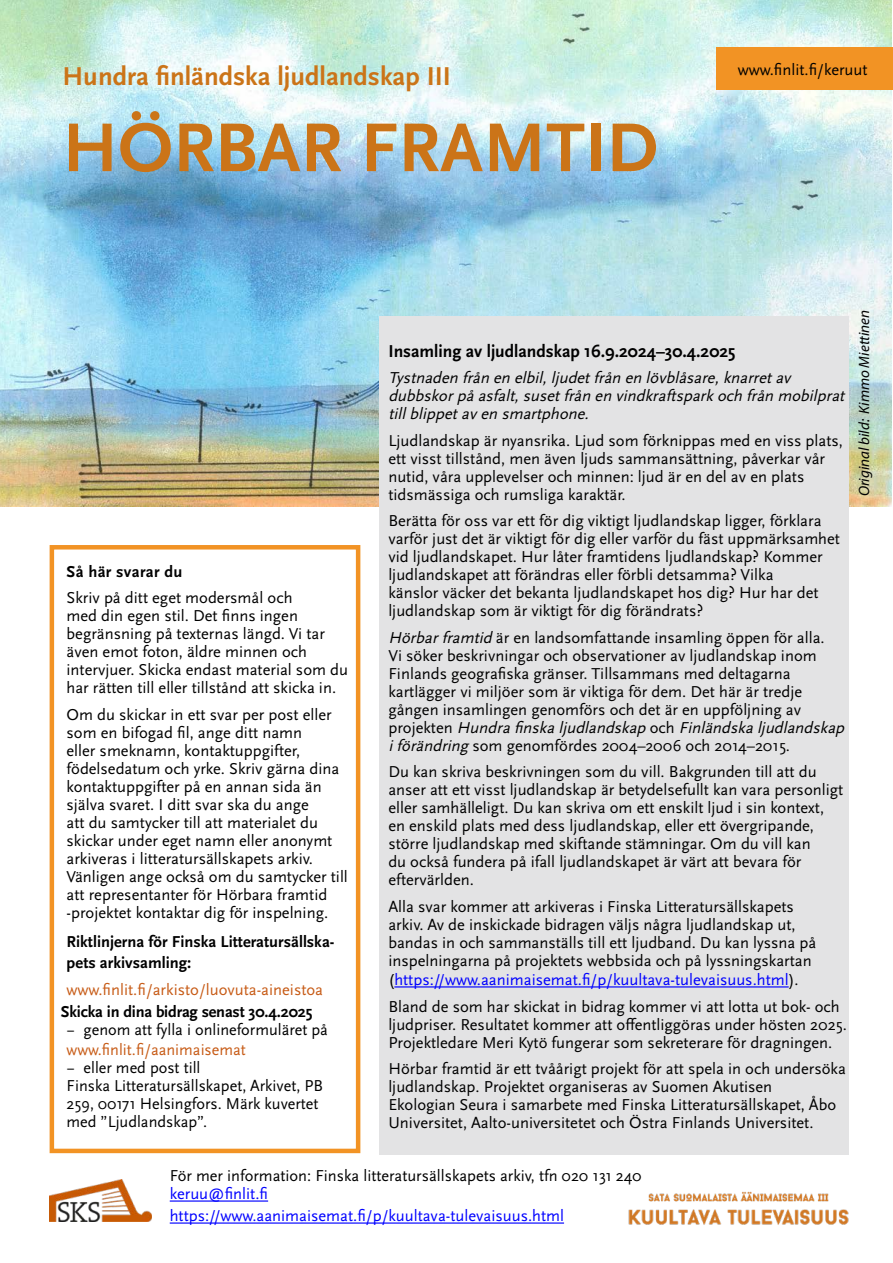
<style>
.page{position:relative;width:893px;height:1263px;background:#fff}
.page>*{position:absolute;margin:0;border:0;box-sizing:border-box;transform-origin:0 0}
.t1{font:700 72px "Scala Sans Pro";color:#cb7418}
.t2{font:700 27px "Scala Sans Pro";color:#cb7418}
.t3{font:700 18px "Scala Sans Pro";color:#000}
.t4{font:16.5px/18px "Scala Sans Pro";color:#000}
.t5{font:16.5px/22px "Scala Sans Pro";color:#00f}
.t6{font:italic 16.5px/18px "Scala Sans Pro";color:#000}
.t7{font:700 16.5px/21px "Scala Sans Pro";color:#000}
.t8{font:16.5px "Scala Sans Pro";color:#c75b16}
.t9{font:16.5px "Scala Sans OT";color:#c75b16}
.t10{font:700 16.5px "Scala Sans Pro";letter-spacing:.02em;color:#000}
.t11{font:italic 15px "Myriad Pro";color:#000}
.s1{font-style:italic}
.s2{color:#000}
.s3{font-family:"Scala Sans OT";color:#000}
</style>
<div class="page">
<img style="left:50px;top:1180px;width:101px;height:41px">
<img style="left:628px;top:1191px;width:221px;height:34px">
<img style="left:0;top:0;width:892px;height:506px">
<hr style="left:170px;top:1200px;width:98px;height:1px;background:#00f">
<hr style="left:170px;top:1222px;width:394px;height:1px;background:#00f">
<svg style="left:49px;top:545px;width:312px;height:609px"></svg>
<div style="left:380px;top:317px;width:469px;height:838px;background:#e3e3e4"></div>
<hr style="left:394px;top:986px;width:395px;height:1px;background:#00f">
<div style="left:716px;top:48px;width:177px;height:42px;background:#f29324"></div>
<h2 class="t2" style="left:63px;top:60px;width:390px">Hundra finländska ljudlandskap III</h2>
<h1 class="t1" style="left:63px;top:106px;width:597px">HÖRBAR FRAMTID</h1>
<p class="t4" style="left:738px;top:61px;width:131px">www.finlit.fi/keruut</p>
<p class="t10" style="left:67px;top:562px;width:118px">Så här svarar du</p>
<p class="t4" style="left:67px;top:589px;width:283px">Skriv på ditt eget modersmål och<br>med din egen stil. Det finns ingen begränsning på texternas längd. Vi tar även emot foton, äldre minnen och intervjuer. Skicka endast material som du har rätten till eller tillstånd att skicka in.</p>
<p class="t4" style="left:67px;top:705px;width:283px">Om du skickar in ett svar per post eller som en bifogad fil, ange ditt namn<br>eller smeknamn, kontaktuppgifter, födelsedatum och yrke. Skriv gärna dina kontaktuppgifter på en annan sida än själva svaret. I ditt svar ska du ange<br>att du samtycker till att materialet du skickar under eget namn eller anonymt arkiveras i litteratursällskapets arkiv.<br>Vänligen ange också om du samtycker till att representanter för Hörbara framtid -projektet kontaktar dig för inspelning.</p>
<p class="t7" style="left:67px;top:931px;width:269px">Riktlinjerna för Finska Litteratursällska&shy;pets arkivsamling:</p>
<p class="t8" style="left:67px;top:980px;width:258px">www.finlit.fi/arkisto/luovuta-aineistoa</p>
<p class="t7" style="left:61px;top:1001px;width:253px">Skicka in dina bidrag senast 30.4.2025</p>
<p class="t4" style="left:67px;top:1021px;width:263px">− genom att fylla i onlineformuläret på</p>
<p class="t9" style="left:67px;top:1040px;width:181px">www.finlit.fi/aanimaisemat</p>
<p class="t4" style="left:67px;top:1058px;width:258px">− eller med post till<br>Finska Litteratursällskapet, Arkivet, PB<br>259, 00171 Helsingfors. Märk kuvertet med ”Ljudlandskap”.</p>
<p class="t3" style="left:388px;top:340px;width:348px">Insamling av ljudlandskap 16.9.2024–30.4.2025</p>
<p class="t6" style="left:388px;top:369px;width:461px">Tystnaden från en elbil,lj udetfrån en lövblåsare,knarretav dubbskorpå asfalt,susetfrån en vindkraftsparkoch från mobilprat tillblippetaven smartphone.</p>
<p class="t4" style="left:388px;top:431px;width:456px">Ljudlandskap är nyansrika. Ljud som förknippas med en viss plats, ett visst tillstånd, men även ljuds sammansättning, påverkar vår nutid, våra upplevelser och minnen: ljud är en del av en plats tidsmässiga och rumsliga karaktär.</p>
<p class="t4" style="left:388px;top:512px;width:453px">Berätta för oss var ett för dig viktigt ljudlandskap ligger, förklara varför just det är viktigt för dig eller varför du fäst uppmärksamhet vid ljudlandskapet. Hur låter framtidens ljudlandskap? Kommer ljudlandskapet att förändras eller förbli detsamma? Vilka<br>känslor väcker det bekanta ljudlandskapet hos dig? Hur har det ljudlandskap som är viktigt för dig förändrats?</p>
<p class="t4" style="left:388px;top:628px;width:461px"><span class="s1">Hörbarframtid</span>är en landsomfattande insamling öppen för alla.<br>Vi söker beskrivningar och observationer av ljudlandskap inom Finlands geografiska gränser. Tillsammans med deltagarna kartlägger vi miljöer som är viktiga för dem. Det här är tredje gången insamlingen genomförs och det är en uppföljning av<br>p roj e kt e n <span class="s1">Hundra finska ljudlandskap</span> o c h <span class="s1">Finländska ljudlandskap iförändring</span> som genomfördes 2004–2006 och 2014–2015.</p>
<p class="t4" style="left:388px;top:763px;width:456px">Du kan skriva beskrivningen som du vill. Bakgrunden till att du anser att ett visst ljudlandskap är betydelsefullt kan vara personligt eller samhälleligt. Du kan skriva om ett enskilt ljud i sin kontext, en enskild plats med dess ljudlandskap, eller ett övergripande, större ljudlandskap med skiftande stämningar. Om du vill kan<br>du också fundera på ifall ljudlandskapet är värt att bevara för eftervärlden.</p>
<p class="t4" style="left:388px;top:897px;width:429px">Alla svar kommer att arkiveras i Finska Litteratursällskapets arkiv. Av de inskickade bidragen väljs några ljudlandskap ut, bandas in och sammanställs till ett ljudband. Du kan lyssna på inspelningarna på projektets webbsida och på lyssningskartan</p>
<p class="t5" style="left:388px;top:966px;width:453px;line-height:26.5px"><span class="s2">(</span>https://www.aanimaisemat.fi/p/kuultava-tulevaisuus.html<span class="s3">).<br></span><span class="s2">Bland de som har skickat in bidrag kommer vi att lotta ut bok- och</span></p>
<p class="t4" style="left:388px;top:1015px;width:460px">ljudpriser. Resultatet kommer att offentliggöras under hösten 2025.<br>Projektledare Meri Kytö fungerar som sekreterare för dragningen.</p>
<p class="t4" style="left:388px;top:1060px;width:459px">Hörbar framtid är ett tvåårigt projekt för att spela in och undersöka ljudlandskap. Projektet organiseras av Suomen Akutisen<br>Ekologian Seura i samarbete med Finska Litteratursällskapet, Åbo Universitet, Aalto-universitetet och Östra Finlands Universitet.</p>
<p class="t11" style="left:855px;top:496px;width:188px;rotate:-90deg">Original bild: Kimmo Miettinen</p>
<p class="t4" style="left:170px;top:1167px;width:474px">För mer information: Finska litteratursällskapets arkiv, tfn 020 131 240</p>
<p class="t5" style="left:170px;top:1183px;width:396px">keruu@finlit.fi https://www.aanimaisemat.fi/p/kuultava-tulevaisuus.html</p>
</div>
